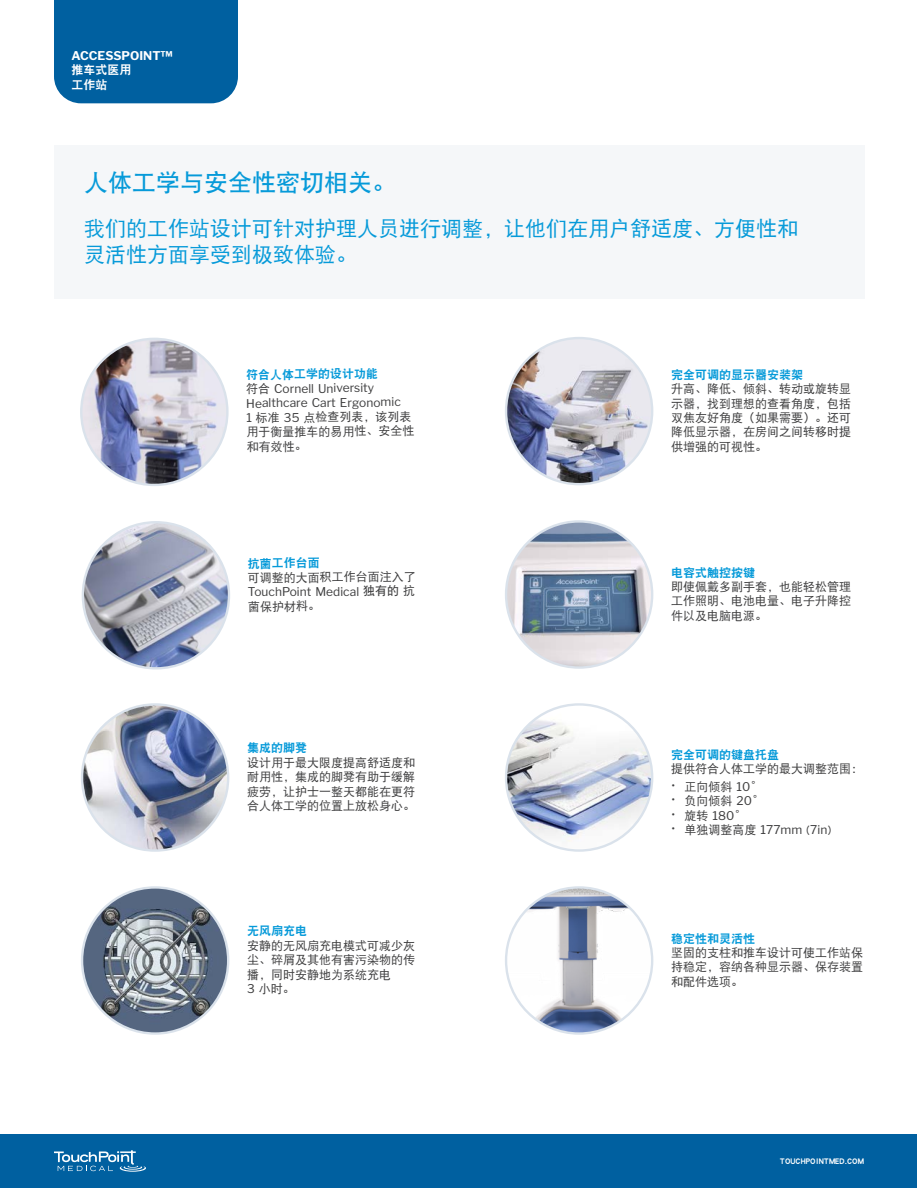
<style>
.page{position:relative;width:918px;height:1188px;background:#fff}
.page>*{position:absolute;margin:0;border:0;box-sizing:border-box;transform-origin:0 0}
.Subtitle_-_callout{font:24px "DFP Hei W7";color:#069ad9}
.Subtitle_-_callout-2{font:21px/25.2px "DFP Hei W5";color:#069ad9}
.Product_Specs{font:12px/14.4px "DFP Hei W5";color:#3e3e3f}
.Product_Specs-2{font:12px/14.4px "Libre Franklin";letter-spacing:-.01em;color:#3e3e3f}
.Category_Tab{font:700 12px/14.4px "Libre Franklin";color:#fff}
.t1{font:9px "DFP Hei W9";color:#fff}
.s1{font-family:"DFP Hei W9";font-weight:400}
.s2{font-family:"DFP Hei W9";color:#069ad9}
.s3{font-family:"DFP Hei W5"}
.s4{font-family:"Libre Franklin"}
.s5{font-family:"DFP Hei W7"}
.s6{font-family:"Libre Franklin";font-weight:100;font-size:15px}
</style>
<div class="page">
<div style="left:0;top:1134px;width:917px;height:54px;background:#0060a0"></div>
<svg style="left:54px;top:1150px;width:92px;height:22px"></svg>
<div style="left:54px;top:146px;width:810px;height:153px;background:#f5f7f9"></div>
<img style="left:81px;top:340px;width:145px;height:144px">
<img style="left:84px;top:522px;width:144px;height:145px">
<img style="left:82px;top:704px;width:146px;height:147px;border-radius:73px">
<img style="left:82px;top:887px;width:146px;height:147px;border-radius:73px">
<img style="left:506px;top:338px;width:146px;height:146px;border-radius:73px">
<img style="left:506px;top:521px;width:146px;height:147px;border-radius:73px">
<img style="left:506px;top:704px;width:146px;height:147px;border-radius:73px">
<img style="left:506px;top:887px;width:146px;height:147px;border-radius:73px">
<div style="left:54px;top:0;width:184px;height:103px;background:#0060a0"></div>
<p class="Category_Tab" style="left:71px;top:48px;width:103px">ACCESSPOINT™<span class="s1">推车式医用<br>工作站</span></p>
<p class="Subtitle_-_callout" style="left:84px;top:169px;width:314px">人体工学与安全性密切相关。</p>
<p class="Subtitle_-_callout-2" style="left:84px;top:216px;width:715px">我们的工作站设计可针对护理人员进行调整，让他们在用户舒适度、方便性和灵活性方面享受到极致体验。</p>
<p class="Product_Specs-2" style="left:246px;top:367px;width:170px"><span class="s2">符合人体工学的设计功能<br></span><span class="s3">符合</span> Cornell University<br>Healthcare Cart Ergonomic<br>1 <span class="s3">标准</span> 35 <span class="s3">点检查列表，该列表用于衡量推车的易用性、安全性和有效性。</span></p>
<p class="Product_Specs" style="left:248px;top:556px;width:170px"><span class="s2">抗菌工作台面<br></span>可调整的大面积工作台面注入了<br><span class="s4">TouchPoint Medical</span> <span class="s5">独有的</span> 抗菌保护材料。</p>
<p class="Product_Specs" style="left:247px;top:741px;width:169px"><span class="s2">集成的脚凳<br></span>设计用于最大限度提高舒适度和耐用性，集成的脚凳有助于缓解疲劳，让护士一整天都能在更符合人体工学的位置上放松身心。</p>
<p class="Product_Specs" style="left:247px;top:924px;width:169px"><span class="s2">无风扇充电<br></span>安静的无风扇充电模式可减少灰尘、碎屑及其他有害污染物的传播，同时安静地为系统充电<br><span class="s4">3</span> 小时。</p>
<p class="Product_Specs" style="left:671px;top:367px;width:181px"><span class="s2">完全可调的显示器安装架<br></span>升高、降低、倾斜、转动或旋转显示器，找到理想的查看角度，包括双焦友好角度（如果需要）。还可降低显示器，在房间之间转移时提供增强的可视性。</p>
<p class="Product_Specs" style="left:671px;top:565px;width:181px"><span class="s2">电容式触控按键<br></span>即使佩戴多副手套，也能轻松管理工作照明、电池电量、电子升降控件以及电脑电源。</p>
<p class="Product_Specs" style="left:671px;top:747px;width:193px"><span class="s2">完全可调的键盘托盘<br></span>提供符合人体工学的最大调整范围：</p>
<p class="Product_Specs" style="left:671px;top:779px;width:93px"><span class="s6">•</span> 正向倾斜 <span class="s4">10</span>°</p>
<p class="Product_Specs" style="left:671px;top:794px;width:94px"><span class="s6">•</span> 负向倾斜 <span class="s4">20</span>°</p>
<p class="Product_Specs" style="left:671px;top:808px;width:77px"><span class="s6">•</span> 旋转 <span class="s4">180</span>°</p>
<p class="Product_Specs" style="left:671px;top:823px;width:162px"><span class="s6">•</span> 单独调整高度 <span class="s4">177mm</span> (<span class="s4">7in</span>)</p>
<p class="Product_Specs" style="left:671px;top:931px;width:193px"><span class="s2">稳定性和灵活性<br></span>坚固的支柱和推车设计可使工作站保持稳定，容纳各种显示器、保存装置和配件选项。</p>
<p class="t1" style="left:780px;top:1156px;width:86px">TOUCHPOINTMED.COM</p>
</div>
